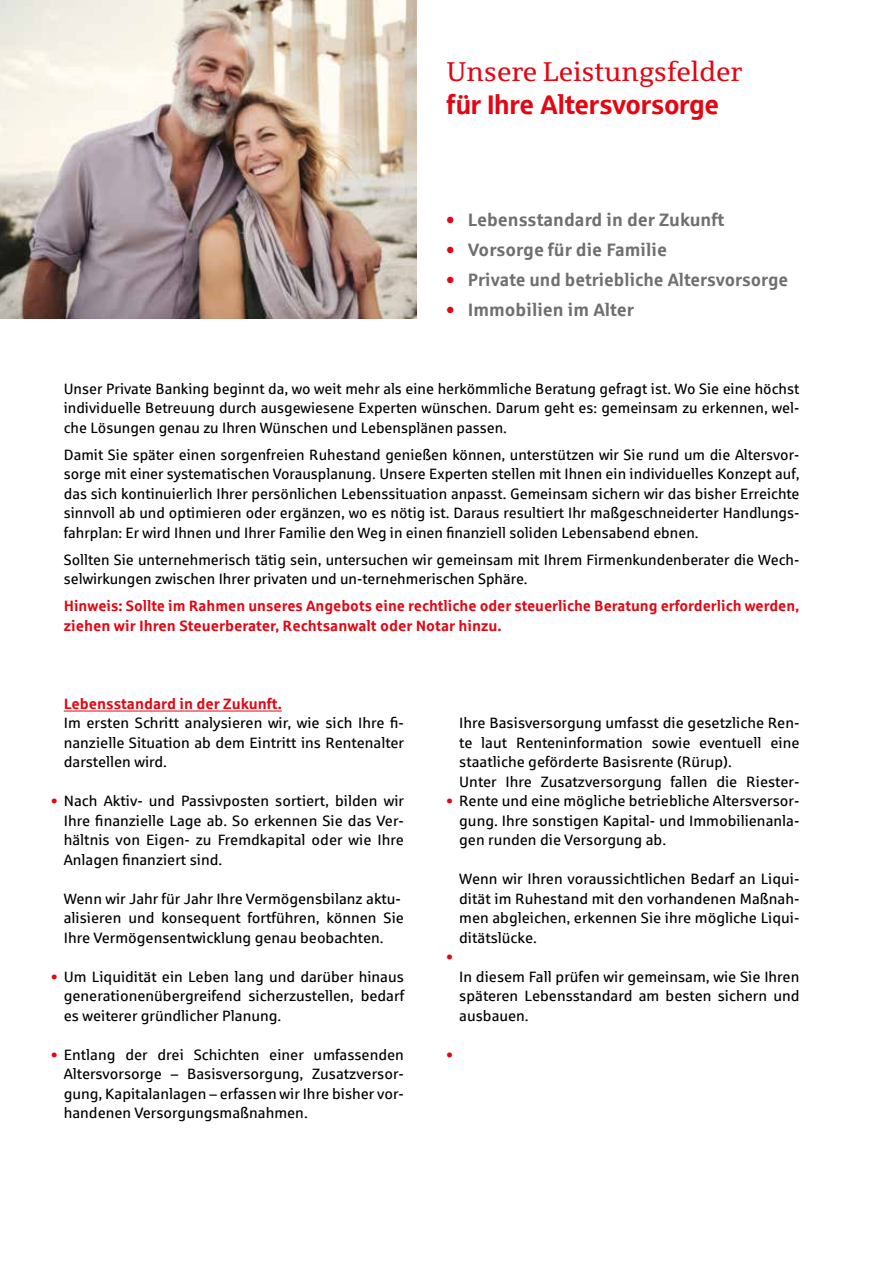
<style>
.page{position:relative;width:893px;height:1263px;background:#fff}
.page>*{position:absolute;margin:0;border:0;box-sizing:border-box;transform-origin:0 0}
.t1{font:27px "Sparkasse Serif";color:#e30613}
.t2{font:27px "Sparkasse Head";letter-spacing:.01em;color:#e30613}
.t3{font:700 18px "Sparkasse Rg";color:#706f6f}
.t4{font:15px/19.5px "Sparkasse Rg";color:#000;text-align:justify}
.t5{font:700 15px/19.5px "Sparkasse Rg";color:#e30613}
.t6{font:15px "Sparkasse Rg";color:#e30613}
.s1{color:#e30613}
</style>
<div class="page">
<hr style="left:64px;top:711px;width:218px;height:1px;background:#e30613">
<img style="left:0;top:0;width:417px;height:319px">
<h1 class="t1" style="left:446px;top:55px;width:297px">Unsere Leistungsfelder</h1>
<h1 class="t2" style="left:446px;top:87px;width:274px">für Ihre Altersvorsorge</h1>
<p class="t3" style="left:446px;top:208px;width:279px"><span class="s1">•</span> Lebensstandard in der Zukunft</p>
<p class="t3" style="left:446px;top:238px;width:222px"><span class="s1">•</span> Vorsorge für die Familie</p>
<p class="t3" style="left:446px;top:268px;width:343px"><span class="s1">•</span> Private und betriebliche Altersvorsorge</p>
<p class="t3" style="left:446px;top:298px;width:189px"><span class="s1">•</span> Immobilien im Alter</p>
<p class="t4" style="left:64px;top:378px;width:737px">Unser Private Banking beginnt da, wo weit mehr als eine herkömmliche Beratung gefragt ist. Wo Sie eine höchst individuelle Betreuung durch ausgewiesene Experten wünschen. Darum geht es: gemeinsam zu erkennen, wel&shy;che Lösungen genau zu Ihren Wünschen und Lebensplänen passen.</p>
<p class="t4" style="left:64px;top:444px;width:737px">Damit Sie später einen sorgenfreien Ruhestand genießen können, unterstützen wir Sie rund um die Altersvor&shy;sorge mit einer systematischen Vorausplanung. Unsere Experten stellen mit Ihnen ein individuelles Konzept auf, das sich kontinuierlich Ihrer persönlichen Lebenssituation anpasst. Gemeinsam sichern wir das bisher Erreichte sinnvoll ab und optimieren oder ergänzen, wo es nötig ist. Daraus resultiert Ihr maßgeschneiderter Handlungs&shy;fahrplan: Er wird Ihnen und Ihrer Familie den Weg in einen finanziell soliden Lebensabend ebnen.</p>
<p class="t4" style="left:64px;top:549px;width:737px">Sollten Sie unternehmerisch tätig sein, untersuchen wir gemeinsam mit Ihrem Firmenkundenberater die Wech&shy;selwirkungen zwischen Ihrer privaten und un-ternehmerischen Sphäre.</p>
<p class="t5" style="left:64px;top:596px;width:737px">Hinweis: Sollte im Rahmen unseres Angebots eine rechtliche oder steuerliche Beratung erforderlich werden, ziehen wir Ihren Steuerberater, Rechtsanwalt oder Notar hinzu.</p>
<p class="t5" style="left:64px;top:693px;width:220px">Lebensstandard in der Zukunft.</p>
<p class="t4" style="left:64px;top:713px;width:342px">Im ersten Schritt analysieren wir, wie sich Ihre fi&shy;nanzielle Situation ab dem Eintritt ins Rentenalter darstellen wird.</p>
<p class="t4" style="left:64px;top:791px;width:342px;text-indent:-13px"><span class="s1">•</span> Nach Aktiv- und Passivposten sortiert, bilden wir Ihre finanzielle Lage ab. So erkennen Sie das Ver&shy;hältnis von Eigen- zu Fremdkapital oder wie Ihre Anlagen finanziert sind.</p>
<p class="t4" style="left:64px;top:888px;width:342px;text-align:left">Wenn wir Jahr für Jahr Ihre Vermögensbilanz aktu&shy;alisieren und konsequent fortführen, können Sie<br>Ihre Vermögensentwicklung genau beobachten.</p>
<p class="t4" style="left:64px;top:966px;width:342px;text-indent:-13px"><span class="s1">•</span> Um Liquidität ein Leben lang und darüber hinaus generationenübergreifend sicherzustellen, bedarf es weiterer gründlicher Planung.</p>
<p class="t4" style="left:64px;top:1044px;width:342px;text-indent:-13px"><span class="s1">•</span> Entlang der drei Schichten einer umfassenden Altersvorsorge – Basisversorgung, Zusatzversor&shy;gung, Kapitalanlagen – erfassen wir Ihre bisher vor&shy;handenen Versorgungsmaßnahmen.</p>
<p class="t4" style="left:459px;top:713px;width:342px;text-align:left">Ihre Basisversorgung umfasst die gesetzliche Ren&shy;te laut Renteninformation sowie eventuell eine staatliche geförderte Basisrente (Rürup).<br>Unter Ihre Zusatzversorgung fallen die Riester-</p>
<p class="t4" style="left:459px;top:791px;width:342px;text-indent:-13px"><span class="s1">•</span> Rente und eine mögliche betriebliche Altersversor&shy;gung. Ihre sonstigen Kapital- und Immobilienanla&shy;gen runden die Versorgung ab.</p>
<p class="t4" style="left:459px;top:869px;width:342px">Wenn wir Ihren voraussichtlichen Bedarf an Liqui&shy;dität im Ruhestand mit den vorhandenen Maßnah&shy;men abgleichen, erkennen Sie ihre mögliche Liqui&shy;ditätslücke.</p>
<p class="t4" style="left:459px;top:966px;width:342px">In diesem Fall prüfen wir gemeinsam, wie Sie Ihren späteren Lebensstandard am besten sichern und ausbauen.</p>
<p class="t6" style="left:446px;top:948px;width:8px">•</p>
<p class="t6" style="left:446px;top:1045px;width:8px">•</p>
</div>
